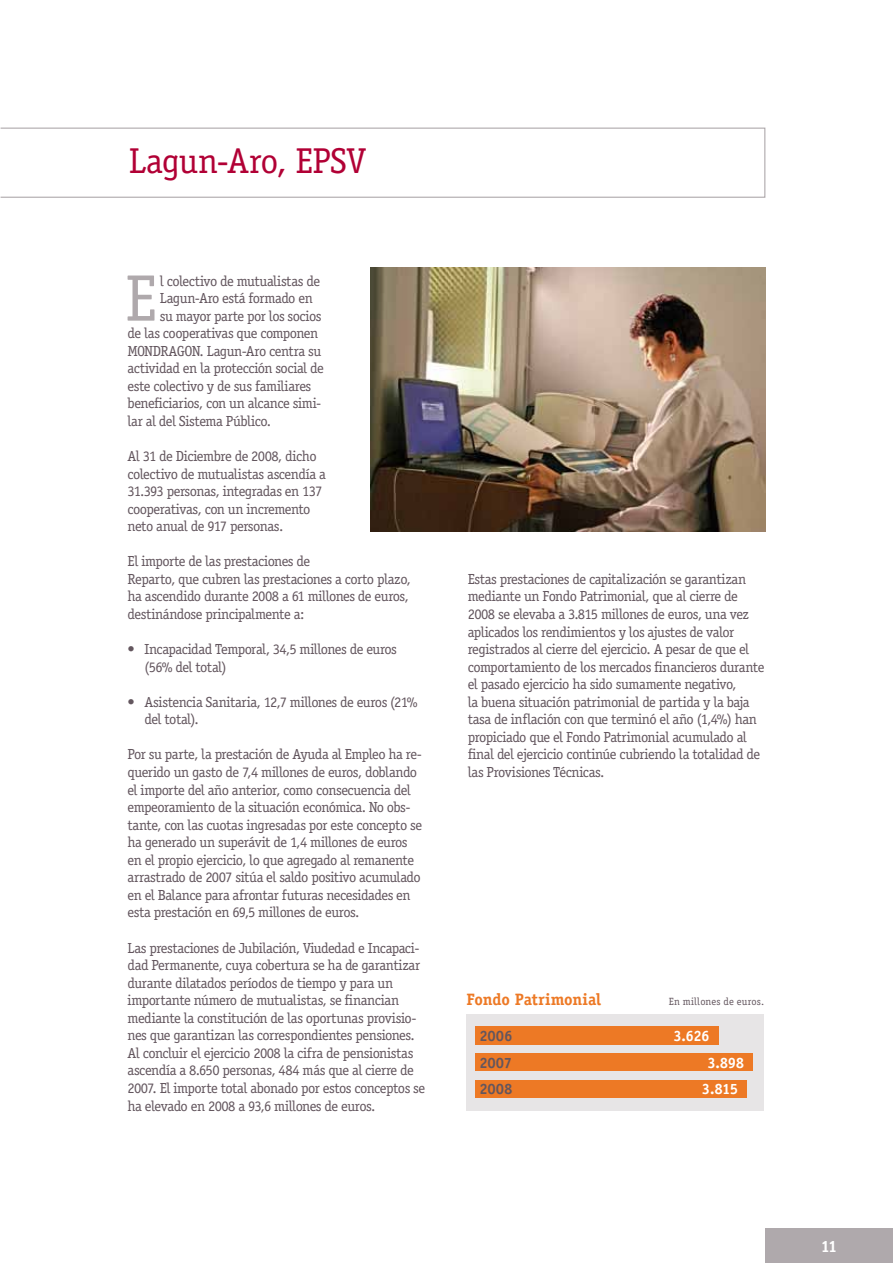
<style>
.page{position:relative;width:893px;height:1263px;background:#fff}
.page>*{position:absolute;margin:0;border:0;box-sizing:border-box;transform-origin:0 0}
.t1{font:65.85px "Officina Serif Std";color:#afa9ac}
.t2{font:36px "Officina Serif Std";letter-spacing:-.015em;color:#b10035}
.t3{font:700 16.5px "Officina Serif Std";letter-spacing:-.005em;color:#ed7925}
.t4{font:700 16.5px "Officina Serif Std";color:#fff}
.t5{font:700 15px "Officina Serif Std";letter-spacing:-.03em;color:#fff}
.t6{font:700 15px "Officina Serif Std";letter-spacing:-.01em;color:#63565e}
.t7{font:14.7px/17.5px "Officina Serif Std";letter-spacing:-.035em;color:#63565e}
.t8{font:10.5px "Officina Serif Std";letter-spacing:.015em;color:#63565e}
</style>
<div class="page">
<div style="left:0;top:128px;width:765px;height:70px;border:1px solid #afa9ac"></div>
<img style="left:371px;top:268px;width:394px;height:263px">
<div style="left:765px;top:1229px;width:128px;height:34px;background:#afa9ac"></div>
<div style="left:467px;top:1014px;width:297px;height:96px;background:#e7e5e6"></div>
<div style="left:475px;top:1027px;width:243px;height:18px;background:#ed7925"></div>
<div style="left:475px;top:1053px;width:278px;height:18px;background:#ed7925"></div>
<div style="left:475px;top:1080px;width:272px;height:17px;background:#ed7925"></div>
<h2 class="t2" style="left:129px;top:140px;width:239px">Lagun-Aro, EPSV</h2>
<h1 class="t1" style="left:125px;top:260px;width:33px">E</h1>
<p class="t7" style="left:160px;top:272px;width:162px">l colectivo de mutualistas de</p>
<p class="t7" style="left:160px;top:289px;width:154px">Lagun-Aro está formado en</p>
<p class="t7" style="left:160px;top:307px;width:163px">su mayor parte por los socios</p>
<p class="t7" style="left:128px;top:324px;width:192px">de las cooperativas que componen</p>
<p class="t7" style="left:128px;top:342px;width:195px">MONDRAGON. Lagun-Aro centra su</p>
<p class="t7" style="left:128px;top:360px;width:198px">actividad en la protección social de</p>
<p class="t7" style="left:128px;top:377px;width:185px">este colectivo y de sus familiares</p>
<p class="t7" style="left:128px;top:395px;width:195px">beneficiarios, con un alcance simi-</p>
<p class="t7" style="left:128px;top:412px;width:145px">lar al del Sistema Público.</p>
<p class="t7" style="left:128px;top:447px;width:200px">Al 31 de Diciembre de 2008, dicho colectivo de mutualistas ascendía a<br>31.393 personas, integradas en 137 cooperativas, con un incremento neto anual de 917 personas.</p>
<p class="t7" style="left:128px;top:553px;width:285px">El importe de las prestaciones de<br>Reparto, que cubren las prestaciones a corto plazo, ha ascendido durante 2008 a 61 millones de euros, destinándose principalmente a:</p>
<p class="t7" style="left:145px;top:640px;width:254px;text-indent:-17px">• Incapacidad Temporal, 34,5 millones de euros (56% del total)</p>
<p class="t7" style="left:145px;top:693px;width:274px;text-indent:-17px">• Asistencia Sanitaria, 12,7 millones de euros (21% del total).</p>
<p class="t7" style="left:128px;top:746px;width:296px">Por su parte, la prestación de Ayuda al Empleo ha re&shy;querido un gasto de 7,4 millones de euros, doblando el importe del año anterior, como consecuencia del empeoramiento de la situación económica. No obs&shy;tante, con las cuotas ingresadas por este concepto se ha generado un superávit de 1,4 millones de euros en el propio ejercicio, lo que agregado al remanente arrastrado de 2007 sitúa el saldo positivo acumulado en el Balance para afrontar futuras necesidades en esta prestación en 69,5 millones de euros.</p>
<p class="t7" style="left:128px;top:939px;width:299px">Las prestaciones de Jubilación, Viudedad e Incapaci&shy;dad Permanente, cuya cobertura se ha de garantizar durante dilatados períodos de tiempo y para un importante número de mutualistas, se financian mediante la constitución de las oportunas provisio&shy;nes que garantizan las correspondientes pensiones.<br>Al concluir el ejercicio 2008 la cifra de pensionistas ascendía a 8.650 personas, 484 más que al cierre de 2007. El importe total abonado por estos conceptos se ha elevado en 2008 a 93,6 millones de euros.</p>
<p class="t7" style="left:468px;top:570px;width:298px">Estas prestaciones de capitalización se garantizan mediante un Fondo Patrimonial, que al cierre de 2008 se elevaba a 3.815 millones de euros, una vez aplicados los rendimientos y los ajustes de valor registrados al cierre del ejercicio. A pesar de que el comportamiento de los mercados financieros durante el pasado ejercicio ha sido sumamente negativo,<br>la buena situación patrimonial de partida y la baja tasa de inflación con que terminó el año (1,4%) han propiciado que el Fondo Patrimonial acumulado al final del ejercicio continúe cubriendo la totalidad de las Provisiones Técnicas.</p>
<p class="t3" style="left:467px;top:989px;width:136px">Fondo Patrimonial</p>
<p class="t8" style="left:669px;top:995px;width:97px">En millones de euros.</p>
<p class="t6" style="left:479px;top:1027px;width:35px">2006</p>
<p class="t5" style="left:673px;top:1027px;width:38px">3.626</p>
<p class="t6" style="left:479px;top:1053px;width:34px">2007</p>
<p class="t5" style="left:707px;top:1053px;width:38px">3.898</p>
<p class="t6" style="left:479px;top:1079px;width:35px">2008</p>
<p class="t5" style="left:702px;top:1079px;width:38px">3.815</p>
<p class="t4" style="left:821px;top:1236px;width:18px">11</p>
</div>
